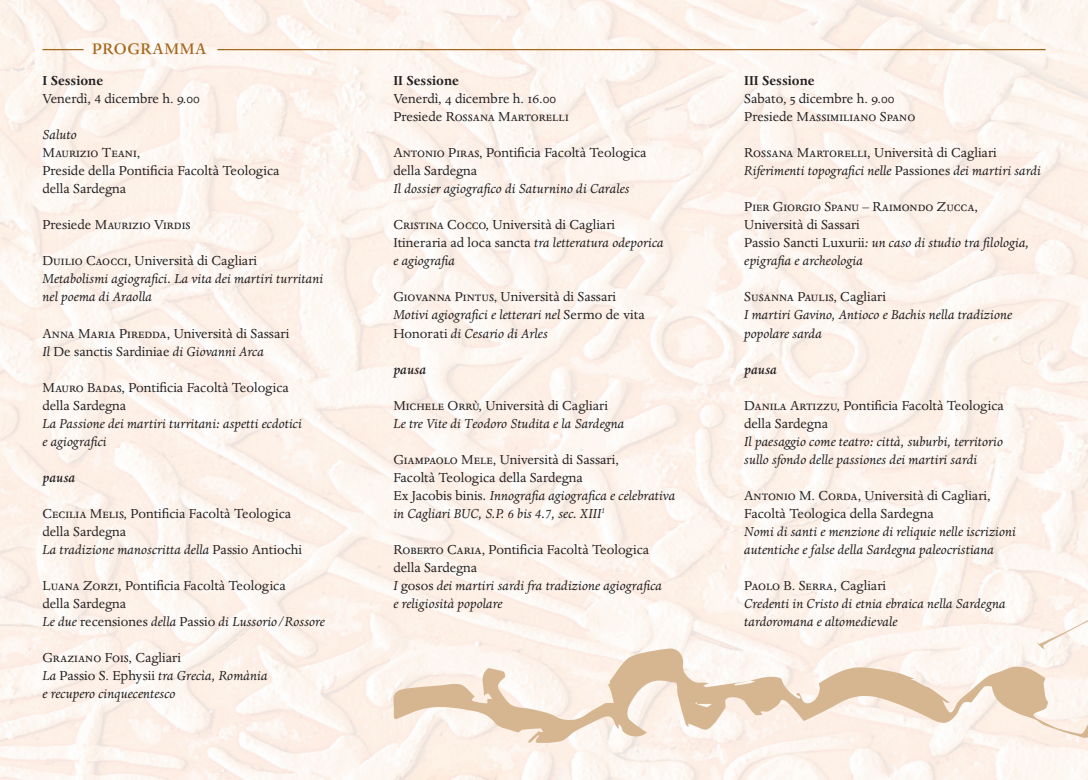
<style>
.page{position:relative;width:1088px;height:780px;background:#fff}
.page>*{position:absolute;margin:0;border:0;box-sizing:border-box;transform-origin:0 0}
.t1{font:500 17.75px "Dante MT Pro";letter-spacing:.035em;color:#a4681d}
.t2{font:15px/18px "Dante MT Pro";color:#231f20}
.t3{font:italic 15px/18px "Dante MT Pro";color:#231f20}
.t4{font:700 15px "Dante MT Pro";color:#231f20}
.t5{font:italic 500 15px "Dante MT Pro";color:#231f20}
.s1{font-style:italic}
.s2{font-style:normal}
</style>
<div class="page">
<img style="left:0;top:0;width:1088px;height:780px">
<hr style="left:43px;top:49px;width:41px;height:1px;background:#a4681d">
<hr style="left:217px;top:49px;width:828px;height:1px;background:#a4681d">
<svg style="left:392px;top:578px;width:696px;height:165px;fill:#fdf1e7"></svg>
<p class="t1" style="left:92px;top:38px;width:116px">programma</p>
<p class="t4" style="left:43px;top:72px;width:62px">I Sessione</p>
<p class="t2" style="left:43px;top:90px;width:159px">Venerdì, 4 dicembre h. 9.00</p>
<p class="t3" style="left:43px;top:126px;width:36px">Saluto</p>
<p class="t2" style="left:43px;top:144px;width:239px">Maurizio Teani,<br>Preside della Pontificia Facoltà Teologica della Sardegna</p>
<p class="t2" style="left:43px;top:216px;width:150px">Presiede Maurizio Virdis</p>
<p class="t2" style="left:43px;top:252px;width:216px">Duilio Caocci, Università di Cagliari</p>
<p class="t3" style="left:43px;top:270px;width:282px">Metabolismi agiografici. La vita dei martiri turritani nel poema di Araolla</p>
<p class="t2" style="left:43px;top:324px;width:248px">Anna Maria Piredda, Università di Sassari<br><span class="s1">Il</span> De sanctis Sardiniae <span class="s1">di Giovanni Arca</span></p>
<p class="t2" style="left:43px;top:378px;width:248px">Mauro Badas, Pontificia Facoltà Teologica della Sardegna</p>
<p class="t3" style="left:43px;top:414px;width:261px">La Passione dei martiri turritani: aspetti ecdotici e agiografici</p>
<p class="t5" style="left:43px;top:468px;width:34px">pausa</p>
<p class="t2" style="left:43px;top:504px;width:261px">Cecilia Melis, Pontificia Facoltà Teologica della Sardegna<br><span class="s1">La tradizione manoscritta della</span> Passio Antiochi</p>
<p class="t2" style="left:43px;top:576px;width:284px">Luana Zorzi, Pontificia Facoltà Teologica<br>della Sardegna<br><span class="s1">Le due</span> recensiones <span class="s1">della</span> Passio <span class="s1">di Lussorio/Rossore</span></p>
<p class="t3" style="left:43px;top:648px;width:227px"><span class="s2">Graziano Fois, Cagliari<br></span>La <span class="s2">Passio S. Ephysii</span> tra Grecìa, Romània e recupero cinquecentesco</p>
<p class="t4" style="left:393px;top:72px;width:67px">II Sessione</p>
<p class="t2" style="left:393px;top:90px;width:177px">Venerdì, 4 dicembre h. 16.00<br>Presiede Rossana Martorelli</p>
<p class="t2" style="left:393px;top:144px;width:255px">Antonio Piras, Pontificia Facoltà Teologica della Sardegna</p>
<p class="t3" style="left:393px;top:180px;width:238px">Il dossier agiografico di Saturnino di Carales</p>
<p class="t2" style="left:393px;top:216px;width:272px">Cristina Cocco, Università di Cagliari<br>Itineraria ad loca sancta <span class="s1">tra letteratura odeporica e agiografia</span></p>
<p class="t2" style="left:393px;top:288px;width:253px">Giovanna Pintus, Università di Sassari<br><span class="s1">Motivi agiografici e letterari nel</span> Sermo de vita<br>Honorati <span class="s1">di Cesario di Arles</span></p>
<p class="t5" style="left:393px;top:360px;width:34px">pausa</p>
<p class="t2" style="left:393px;top:396px;width:216px">Michele Orrù, Università di Cagliari</p>
<p class="t3" style="left:393px;top:414px;width:232px">Le tre Vite di Teodoro Studita e la Sardegna</p>
<p class="t2" style="left:393px;top:450px;width:283px">Giampaolo Mele, Università di Sassari,<br>Facoltà Teologica della Sardegna<br>Ex Jacobis binis<span class="s1">. Innografia agiografica e celebrativa in Cagliari BUC, S.P. 6 bis 4.7, sec. XIII</span><sup>1</sup></p>
<p class="t3" style="left:393px;top:540px;width:270px"><span class="s2">Roberto Caria, Pontificia Facoltà Teologica della Sardegna<br></span>I <span class="s2">gosos</span> dei martiri sardi fra tradizione agiografica e religiosità popolare</p>
<p class="t4" style="left:744px;top:72px;width:72px">III Sessione</p>
<p class="t2" style="left:744px;top:90px;width:173px">Sabato, 5 dicembre h. 9.00<br>Presiede Massimiliano Spano</p>
<p class="t2" style="left:744px;top:144px;width:298px">Rossana Martorelli, Università di Cagliari<br><span class="s1">Riferimenti topografici nelle</span> Passiones <span class="s1">dei martiri sardi</span></p>
<p class="t2" style="left:744px;top:198px;width:287px">Pier Giorgio Spanu – Raimondo Zucca, Università di Sassari<br>Passio Sancti Luxurii<span class="s1">: un caso di studio tra filologia, epigrafia e archeologia</span></p>
<p class="t2" style="left:744px;top:288px;width:143px">Susanna Paulis, Cagliari</p>
<p class="t3" style="left:744px;top:306px;width:270px">I martiri Gavino, Antioco e Bachis nella tradizione popolare sarda</p>
<p class="t5" style="left:744px;top:360px;width:34px">pausa</p>
<p class="t2" style="left:744px;top:396px;width:261px">Danila Artizzu, Pontificia Facoltà Teologica della Sardegna</p>
<p class="t3" style="left:744px;top:432px;width:260px">Il paesaggio come teatro: città, suburbi, territorio sullo sfondo delle passiones dei martiri sardi</p>
<p class="t2" style="left:744px;top:486px;width:248px">Antonio M. Corda, Università di Cagliari,<br>Facoltà Teologica della Sardegna</p>
<p class="t3" style="left:744px;top:522px;width:273px">Nomi di santi e menzione di reliquie nelle iscrizioni autentiche e false della Sardegna paleocristiana</p>
<p class="t2" style="left:744px;top:576px;width:143px">Paolo B. Serra, Cagliari</p>
<p class="t3" style="left:744px;top:594px;width:263px">Credenti in Cristo di etnia ebraica nella Sardegna tardoromana e altomedievale</p>
</div>
